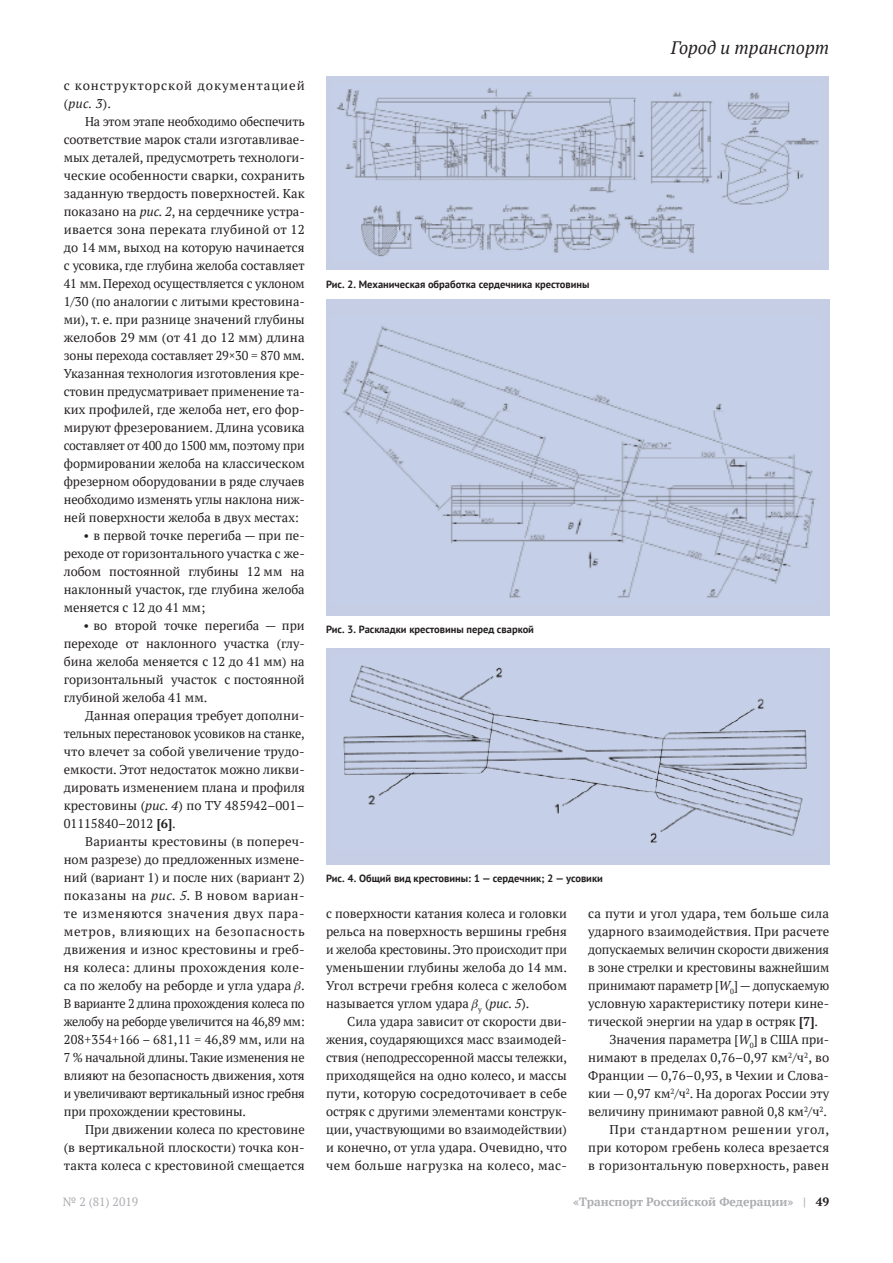
<style>
.page{position:relative;width:893px;height:1263px;background:#fff}
.page>*{position:absolute;margin:0;border:0;box-sizing:border-box;transform-origin:0 0}
.t1{font:italic 18px "PT Serif";color:#231f20}
.t2{font:12.75px/18px "PT Serif";color:#231f20;text-align:justify}
.t3{font:12.75px/18px "PT Serif";letter-spacing:.065em;color:#231f20}
.t4{font:12.75px "PT Serif";letter-spacing:.02em;color:#231f20}
.t5{font:12.75px "PT Serif";letter-spacing:.05em;color:#231f20}
.t6{font:700 12px "PT Serif";color:#acadb1}
.t7{font:12px "PT Serif";color:#acadb1}
.t8{font:700 10.5px "PT Sans";color:#231f20}
.s1{font-style:italic}
.s2{font-weight:700}
.s3{color:#231f20}
</style>
<div class="page">
<div style="left:326px;top:299px;width:503px;height:316px;background:#c5cee5"></div>
<img style="left:341px;top:325px;width:475px;height:273px">
<div style="left:326px;top:648px;width:503px;height:216px;background:#c5cee5"></div>
<img style="left:343px;top:665px;width:464px;height:178px">
<div style="left:326px;top:76px;width:502px;height:194px;background:#c5cee5"></div>
<img style="left:336px;top:88px;width:483px;height:169px">
<p class="t3" style="left:64px;top:76px;width:242px">с конструкторской документацией (<span class="s1">рис. 3</span>).</p>
<p class="t2" style="left:64px;top:112px;width:243px;text-indent:21px">На этом этапе необходимо обеспечить соответствие марок стали изготавливае&shy;мых деталей, предусмотреть технологи&shy;ческие особенности сварки, сохранить заданную твердость поверхностей. Как показано на <span class="s1">рис. 2</span>, на сердечнике устра&shy;ивается зона переката глубиной от 12 до 14 мм, выход на которую начинается с усовика, где глубина желоба составляет 41 мм. Переход осуществляется с уклоном 1/30 (по аналогии с литыми крестовина&shy;ми), т. е. при разнице значений глубины желобов 29 мм (от 41 до 12 мм) длина зоны перехода составляет 29×30 = 870 мм.<br>Указанная технология изготовления кре&shy;стовин предусматривает применение та&shy;ких профилей, где желоба нет, его фор&shy;мируют фрезерованием. Длина усовика составляет от 400 до 1500 мм, поэтому при формировании желоба на классическом фрезерном оборудовании в ряде случаев необходимо изменять углы наклона ниж&shy;ней поверхности желоба в двух местах:</p>
<p class="t2" style="left:64px;top:526px;width:242px;text-indent:20px">• в первой точке перегиба — при пе&shy;реходе от горизонтального участка с же&shy;лобом постоянной глубины 12 мм на наклонный участок, где глубина желоба меняется с 12 до 41 мм;</p>
<p class="t2" style="left:64px;top:616px;width:242px;text-indent:20px">• во второй точке перегиба — при переходе от наклонного участка (глу&shy;бина желоба меняется с 12 до 41 мм) на горизонтальный участок с постоянной глубиной желоба 41 мм.</p>
<p class="t2" style="left:64px;top:706px;width:243px;text-indent:21px">Данная операция требует дополни&shy;тельных перестановок усовиков на станке, что влечет за собой увеличение трудо&shy;емкости. Этот недостаток можно ликви&shy;дировать изменением плана и профиля крестовины (<span class="s1">рис. 4</span>) по ТУ 485942–001– 01115840–2012 <span class="s2">[6]</span>.</p>
<p class="t2" style="left:64px;top:832px;width:243px;text-indent:21px">Варианты крестовины (в попереч&shy;ном разрезе) до предложенных измене&shy;ний (вариант 1) и после них (вариант 2) показаны на <span class="s1">рис. 5.</span> В новом вариан&shy;те изменяются значения двух пара&shy;метров, влияющих на безопасность движения и износ крестовины и греб&shy;ня колеса: длины прохождения коле&shy;са по желобу на реборде и угла удара .<br>В варианте 2 длина прохождения колеса по желобу на реборде увеличится на 46,89 мм:<br>208+354+166 – 681,11 = 46,89 мм, или на 7 % начальной длины. Такие изменения не влияют на безопасность движения, хотя и увеличивают вертикальный износ гребня при прохождении крестовины.</p>
<p class="t2" style="left:64px;top:1120px;width:242px;text-indent:21px">При движении колеса по крестовине (в вертикальной плоскости) точка кон&shy;такта колеса с крестовиной смещается</p>
<h1 class="t1" style="left:671px;top:36px;width:160px">Город и транспорт</h1>
<p class="t8" style="left:326px;top:277px;width:265px">Рис. 2. Механическая обработка сердечника крестовины</p>
<p class="t8" style="left:326px;top:622px;width:210px">Рис. 3. Раскладки крестовины перед сваркой</p>
<p class="t8" style="left:326px;top:871px;width:278px">Рис. 4. Общий вид крестовины: 1 — сердечник; 2 — усовики</p>
<p class="t2" style="left:326px;top:904px;width:243px">с поверхности катания колеса и головки рельса на поверхность вершины гребня и желоба крестовины. Это происходит при уменьшении глубины желоба до 14 мм.<br>Угол встречи гребня колеса с желобом называется углом удара <sub>у</sub> (<span class="s1">рис. 5</span>).</p>
<p class="t2" style="left:326px;top:1012px;width:242px;text-indent:21px">Сила удара зависит от скорости дви&shy;жения, соударяющихся масс взаимодей&shy;ствия (неподрессоренной массы тележки, приходящейся на одно колесо, и массы пути, которую сосредоточивает в себе остряк с другими элементами конструк&shy;ции, участвующими во взаимодействии) и конечно, от угла удара. Очевидно, что чем больше нагрузка на колесо, мас-</p>
<p class="t2" style="left:588px;top:904px;width:242px">са пути и угол удара, тем больше сила</p>
<p class="t2" style="left:588px;top:922px;width:243px">ударного взаимодействия. При расчете</p>
<p class="t2" style="left:588px;top:940px;width:242px">допускаемых величин скорости движения</p>
<p class="t2" style="left:588px;top:958px;width:243px">в зоне стрелки и крестовины важнейшим</p>
<p class="t2" style="left:588px;top:976px;width:242px">принимают параметр [<span class="s1">W</span><sub>0</sub>] — допускаемую</p>
<p class="t2" style="left:588px;top:994px;width:242px">условную характеристику потери кине-</p>
<p class="t2" style="left:588px;top:1012px;width:231px">тической энергии на удар в остряк <span class="s2">[7]</span>.</p>
<p class="t2" style="left:609px;top:1030px;width:221px">Значения параметра [<span class="s1">W</span><sub>0</sub>] в США при-</p>
<p class="t2" style="left:588px;top:1048px;width:242px">нимают в пределах 0,76–0,97 км<sup>2</sup>/ч<sup>2</sup>, во</p>
<p class="t2" style="left:588px;top:1066px;width:242px">Франции — 0,76–0,93, в Чехии и Слова-</p>
<p class="t2" style="left:588px;top:1084px;width:242px">кии — 0,97 км<sup>2</sup>/ч<sup>2</sup>. На дорогах России эту</p>
<p class="t2" style="left:588px;top:1102px;width:240px">величину принимают равной 0,8 км<sup>2</sup>/ч<sup>2</sup>.</p>
<p class="t5" style="left:609px;top:1121px;width:221px">При стандартном решении угол,</p>
<p class="t2" style="left:588px;top:1138px;width:242px">при котором гребень колеса врезается</p>
<p class="t4" style="left:588px;top:1157px;width:242px">в горизонтальную поверхность, равен</p>
<p class="t7" style="left:63px;top:1194px;width:77px">№ 2 (81) 2019</p>
<p class="t6" style="left:573px;top:1194px;width:258px">«Транспорт Российской Федерации» | <span class="s3">49</span></p>
</div>
